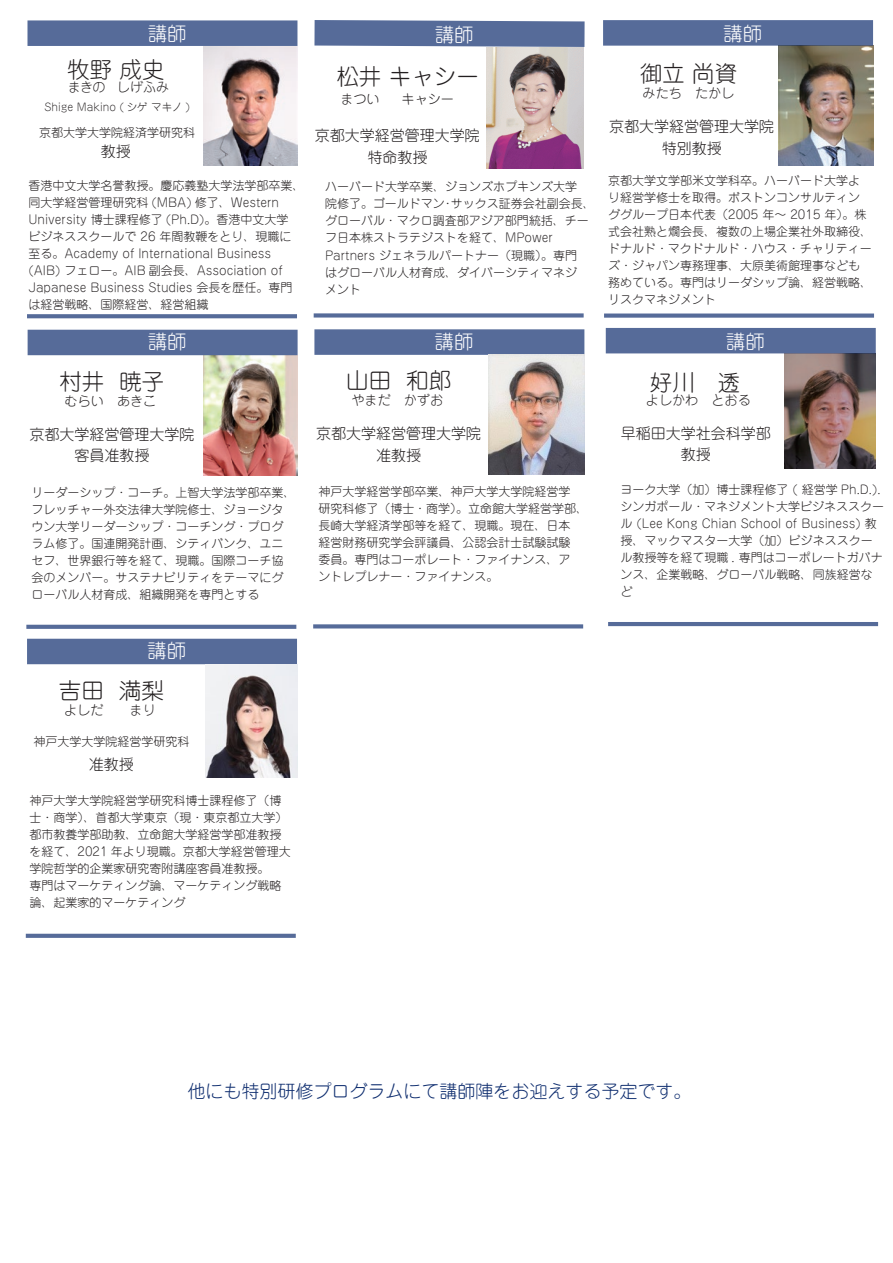
<style>
.page{position:relative;width:893px;height:1263px;background:#fff}
.page>*{position:absolute;margin:0;border:0;box-sizing:border-box;transform-origin:0 0}
.t1{font:300 22.5px "Jun 101 Pro";color:#231f20}
.t2{font:300 19.5px "Jun 101 Pro";color:#fff}
.t3{font:300 18px "Jun 101 Pro";color:#0d2c6e}
.t4{font:300 15px/21.3px "Jun 101 Pro";color:#231f20;text-align:center}
.t5{font:300 13.05px "Jun 101 Pro";color:#231f20}
.t6{font:300 12px/17px "Jun 101 Pro";color:#231f20}
.t7{font:300 10.5px "Jun 101 Pro";color:#231f20}
</style>
<div class="page">
<img style="left:785px;top:354px;width:91px;height:115px">
<hr style="left:608px;top:622px;width:270px;height:4px;background:#566b99">
<div style="left:606px;top:328px;width:270px;height:25px;background:#566b99"></div>
<img style="left:203px;top:355px;width:94px;height:120px">
<div style="left:28px;top:330px;width:270px;height:25px;background:#566b99"></div>
<svg style="left:26px;top:625px;width:270px;height:4px"></svg>
<img style="left:778px;top:46px;width:95px;height:120px">
<div style="left:603px;top:20px;width:270px;height:26px;background:#566b99"></div>
<div style="left:604px;top:313px;width:270px;height:5px;background:#566b99"></div>
<img style="left:486px;top:47px;width:97px;height:122px">
<div style="left:314px;top:313px;width:270px;height:5px;background:#566b99"></div>
<svg style="left:314px;top:20px;width:271px;height:27px;background:#5f739e"></svg>
<svg style="left:27px;top:314px;width:270px;height:4px"></svg>
<div style="left:27px;top:20px;width:270px;height:26px;background:#566b99"></div>
<img style="left:204px;top:47px;width:93px;height:119px">
<div style="left:314px;top:329px;width:270px;height:26px;background:#566b99"></div>
<svg style="left:313px;top:624px;width:270px;height:4px"></svg>
<img style="left:488px;top:355px;width:96px;height:120px">
<div style="left:27px;top:639px;width:270px;height:25px;background:#566b99"></div>
<svg style="left:26px;top:934px;width:270px;height:4px"></svg>
<img style="left:205px;top:664px;width:92px;height:114px">
<h2 class="t2" style="left:148px;top:19px;width:40px">講師</h2>
<h1 class="t1" style="left:67px;top:52px;width:99px">牧野成史</h1>
<p class="t5" style="left:68px;top:76px;width:103px">まきの　しげふみ</p>
<p class="t6" style="left:39px;top:123px;width:157px">京都大学大学院経済学研究科</p>
<p class="t7" style="left:44px;top:98px;width:147px">Shige Makino ( シゲマキノ )</p>
<p class="t4" style="left:101px;top:139px;width:31px">教授</p>
<p class="t6" style="left:29px;top:175px;width:277px">香港中文大学名誉教授。慶応義塾大学法学部卒業、同大学経営管理研究科 (MBA) 修了、Western<br>University 博士課程修了 (Ph.D)。香港中文大学<br>ビジネススクールで 26 年間教鞭をとり、現職に至る。Academy of International Business (AIB) フェロー。AIB 副会長、Association of<br>Japanese Business Studies 会長を歴任。専門は経営戦略、国際経営、経営組織</p>
<h2 class="t2" style="left:148px;top:326px;width:40px">講師</h2>
<h1 class="t1" style="left:59px;top:363px;width:106px">村井 暁子</h1>
<p class="t5" style="left:65px;top:390px;width:93px">むらい　あきこ</p>
<p class="t4" style="left:29px;top:422px;width:167px">京都大学経営管理大学院客員准教授</p>
<p class="t6" style="left:32px;top:482px;width:265px">リーダーシップ・コーチ。上智大学法学部卒業、フレッチャー外交法律大学院修士、ジョージタウン大学リーダーシップ・コーチング・プログラム修了。国連開発計画、シティバンク、ユニセフ、世界銀行等を経て、現職。国際コーチ協会のメンバー。サステナビリティをテーマにグローバル人材育成、組織開発を専門とする</p>
<h2 class="t2" style="left:147px;top:635px;width:40px">講師</h2>
<h1 class="t1" style="left:59px;top:672px;width:106px">吉田 満梨</h1>
<p class="t5" style="left:64px;top:699px;width:93px">よしだ　　まり</p>
<p class="t6" style="left:33px;top:732px;width:158px">神戸大学大学院経営学研究科</p>
<p class="t4" style="left:89px;top:752px;width:47px">准教授</p>
<p class="t6" style="left:30px;top:791px;width:263px">神戸大学大学院経営学研究科博士課程修了（博士・商学）、首都大学東京（現・東京都立大学）都市教養学部助教、立命館大学経営学部准教授を経て、2021 年より現職。京都大学経営管理大学院哲学的企業家研究寄附講座客員准教授。<br>専門はマーケティング論、マーケティング戦略論、起業家的マーケティング</p>
<h2 class="t2" style="left:435px;top:19px;width:41px">講師</h2>
<h1 class="t1" style="left:336px;top:59px;width:144px">松井キャシー</h1>
<p class="t5" style="left:340px;top:89px;width:115px">まつい　 キャシー</p>
<p class="t4" style="left:315px;top:123px;width:167px">京都大学経営管理大学院特命教授</p>
<p class="t6" style="left:325px;top:177px;width:271px">ハーバード大学卒業、ジョンズホプキンズ大学<br>院修了。ゴールドマン・サックス証券会社副会長、グローバル・マクロ調査部アジア部門統括、チーフ日本株ストラテジストを経て、MPower<br>Partners ジェネラルパートナー（現職）。専門<br>はグローバル人材育成、ダイバーシティマネジ<br>メント</p>
<h2 class="t2" style="left:435px;top:326px;width:40px">講師</h2>
<h1 class="t1" style="left:346px;top:363px;width:106px">山田 和郎</h1>
<p class="t5" style="left:351px;top:390px;width:93px">やまだ　かずお</p>
<p class="t4" style="left:316px;top:421px;width:166px">京都大学経営管理大学院准教授</p>
<p class="t6" style="left:318px;top:482px;width:271px">神戸大学経営学部卒業、神戸大学大学院経営学<br>研究科修了（博士・商学）。立命館大学経営学部、長崎大学経済学部等を経て、現職。現在、日本<br>経営財務研究学会評議員、公認会計士試験試験<br>委員。専門はコーポレート・ファイナンス、ア<br>ントレプレナー・ファイナンス。</p>
<h2 class="t2" style="left:723px;top:18px;width:40px">講師</h2>
<h1 class="t1" style="left:640px;top:56px;width:99px">御立尚資</h1>
<p class="t5" style="left:643px;top:83px;width:93px">みたち　たかし</p>
<p class="t4" style="left:609px;top:114px;width:166px">京都大学経営管理大学院特別教授</p>
<p class="t6" style="left:608px;top:170px;width:265px">京都大学文学部米文学科卒。ハーバード大学より経営学修士を取得。ボストンコンサルティンググループ日本代表（2005 年～ 2015 年）。株式会社熟と燗会長、複数の上場企業社外取締役、ドナルド・マクドナルド・ハウス・チャリティーズ・ジャパン専務理事、大原美術館理事なども務めている。専門はリーダシップ論、経営戦略、リスクマネジメント</p>
<h2 class="t2" style="left:726px;top:326px;width:40px">講師</h2>
<h1 class="t1" style="left:650px;top:364px;width:91px">好川　透</h1>
<p class="t5" style="left:646px;top:390px;width:106px">よしかわ　とおる</p>
<p class="t4" style="left:621px;top:420px;width:151px">早稲田大学社会科学部教授</p>
<p class="t6" style="left:621px;top:480px;width:265px">ヨーク大学（加）博士課程修了 ( 経営学 Ph.D.).シンガポール・マネジメント大学ビジネススクール (Lee Kong Chian School of Business) 教授、マックマスター大学（加）ビジネススクール教授等を経て現職 . 専門はコーポレートガバナンス、企業戦略、グローバル戦略、同族経営など</p>
<h3 class="t3" style="left:187px;top:1077px;width:506px">他にも特別研修プログラムにて講師陣をお迎えする予定です。</h3>
</div>
